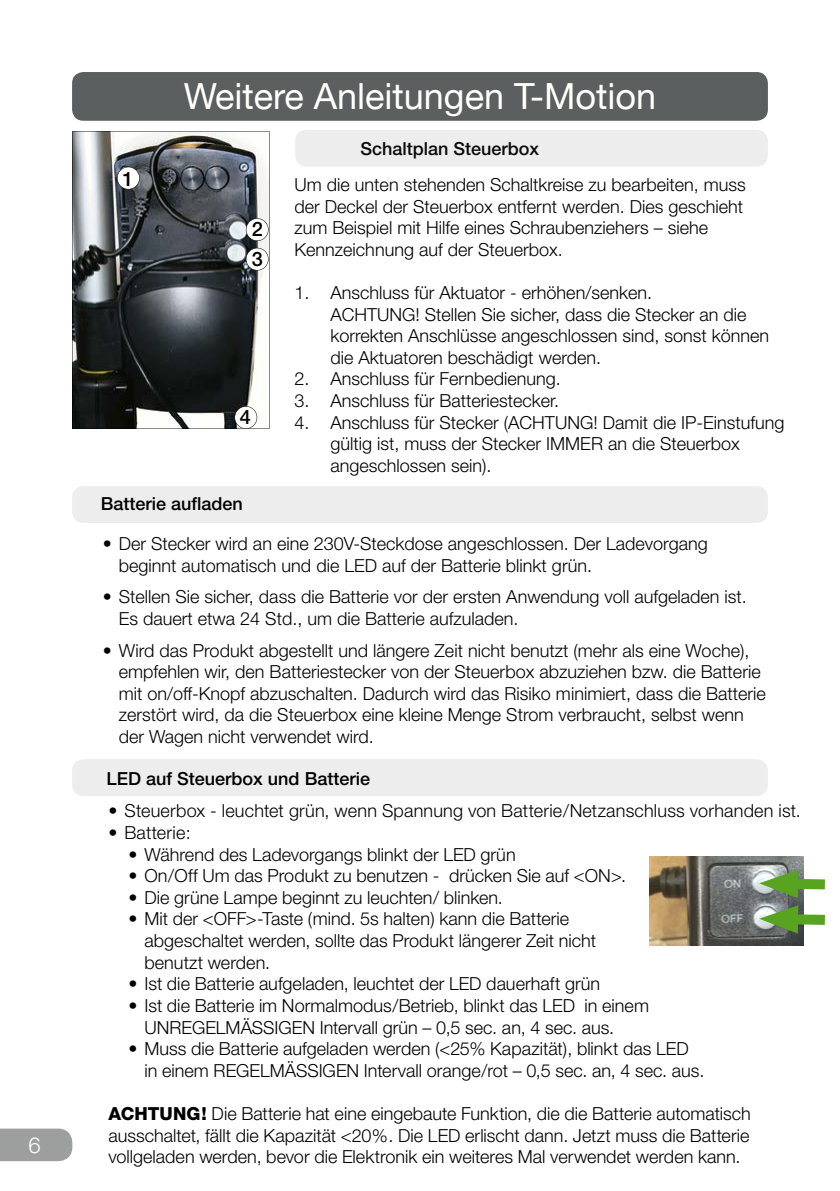
<style>
.page{position:relative;width:840px;height:1191px;background:#fff}
.page>*{position:absolute;margin:0;border:0;box-sizing:border-box;transform-origin:0 0}
.t1{font:36px "Helvetica Neue";color:#fffffc}
.t2{font:300 22px "Helvetica Neue";color:#fffffc}
.t3{font:500 19.8px/29.8px "Helvetica Neue";color:#000}
.t4{font:300 18px/21.6px "Helvetica Neue";color:#000}
.t5{font:500 18px "Helvetica Neue";color:#000}
.s1{font-weight:800}
</style>
<div class="page">
<div style="left:0;top:1128px;width:72px;height:33px;background:#9d9f9f"></div>
<svg style="left:72px;top:131px;width:197px;height:298px;background:#585b5d"></svg>
<svg style="left:117px;top:167px;width:23px;height:22px"></svg>
<svg style="left:246px;top:218px;width:22px;height:23px"></svg>
<svg style="left:246px;top:248px;width:22px;height:22px"></svg>
<svg style="left:234px;top:406px;width:23px;height:23px"></svg>
<div style="left:72px;top:486px;width:695px;height:37px;background:#ededed;border-radius:11px"></div>
<div style="left:72px;top:72px;width:695px;height:49px;background:#5c5f5f;border-radius:11px"></div>
<div style="left:295px;top:130px;width:472px;height:37px;background:#ededed;border-radius:11px"></div>
<div style="left:72px;top:759px;width:695px;height:37px;background:#ededed;border-radius:11px"></div>
<img style="left:649px;top:856px;width:153px;height:89px">
<svg style="left:758px;top:869px;width:67px;height:29px"></svg>
<svg style="left:758px;top:905px;width:67px;height:28px"></svg>
<p class="t2" style="left:28px;top:1131px;width:14px">6</p>
<p class="t3" style="left:123px;top:164px;width:13px">1</p>
<h1 class="t1" style="left:183px;top:70px;width:474px">Weitere Anleitungen T-Motion</h1>
<p class="t3" style="left:252px;top:214px;width:13px">2<br>3</p>
<p class="t3" style="left:240px;top:402px;width:13px">4</p>
<p class="t5" style="left:360px;top:138px;width:180px">Schaltplan Steuerbox</p>
<p class="t4" style="left:294px;top:173px;width:452px">Um die unten stehenden Schaltkreise zu bearbeiten, muss der Deckel der Steuerbox entfernt werden. Dies geschieht zum Beispiel mit Hilfe eines Schraubenziehers – siehe Kennzeichnung auf der Steuerbox.</p>
<p class="t4" style="left:330px;top:281px;width:440px;text-indent:-36px">1. Anschluss für Aktuator - erhöhen/senken.<br>ACHTUNG! Stellen Sie sicher, dass die Stecker an die korrekten Anschlüsse angeschlossen sind, sonst können die Aktuatoren beschädigt werden.</p>
<p class="t4" style="left:294px;top:368px;width:268px">2. Anschluss für Fernbedienung.</p>
<p class="t4" style="left:294px;top:389px;width:266px">3. Anschluss für Batteriestecker.</p>
<p class="t4" style="left:330px;top:411px;width:455px;text-indent:-36px">4. Anschluss für Stecker (ACHTUNG! Damit die IP-Einstufung gültig ist, muss der Stecker IMMER an die Steuerbox angeschlossen sein).</p>
<p class="t5" style="left:101px;top:493px;width:144px">Batterie aufladen</p>
<p class="t4" style="left:119px;top:532px;width:590px;text-indent:-16px">• Der Stecker wird an eine 230V-Steckdose angeschlossen. Der Ladevorgang beginnt automatisch und die LED auf der Batterie blinkt grün.</p>
<p class="t4" style="left:119px;top:586px;width:629px;text-indent:-16px">• Stellen Sie sicher, dass die Batterie vor der ersten Anwendung voll aufgeladen ist.<br>Es dauert etwa 24 Std., um die Batterie aufzuladen.</p>
<p class="t4" style="left:119px;top:639px;width:648px;text-indent:-16px">• Wird das Produkt abgestellt und längere Zeit nicht benutzt (mehr als eine Woche), empfehlen wir, den Batteriestecker von der Steuerbox abzuziehen bzw. die Batterie mit on/off-Knopf abzuschalten. Dadurch wird das Risiko minimiert, dass die Batterie zerstört wird, da die Steuerbox eine kleine Menge Strom verbraucht, selbst wenn der Wagen nicht verwendet wird.</p>
<p class="t5" style="left:106px;top:767px;width:265px">LED auf Steuerbox und Batterie</p>
<p class="t4" style="left:108px;top:800px;width:693px">• Steuerbox - leuchtet grün, wenn Spannung von Batterie/Netzanschluss vorhanden ist.</p>
<p class="t4" style="left:108px;top:821px;width:84px">• Batterie:</p>
<p class="t4" style="left:128px;top:843px;width:388px">• Während des Ladevorgangs blinkt der LED grün</p>
<p class="t4" style="left:128px;top:864px;width:499px">• On/Off Um das Produkt zu benutzen - drücken Sie auf &lt;ON&gt;.</p>
<p class="t4" style="left:128px;top:886px;width:376px">• Die grüne Lampe beginnt zu leuchten/ blinken.</p>
<p class="t4" style="left:144px;top:908px;width:453px;text-indent:-16px">• Mit der &lt;OFF&gt;-Taste (mind. 5s halten) kann die Batterie abgeschaltet werden, sollte das Produkt längerer Zeit nicht benutzt werden.</p>
<p class="t4" style="left:128px;top:972px;width:473px">• Ist die Batterie aufgeladen, leuchtet der LED dauerhaft grün</p>
<p class="t4" style="left:144px;top:994px;width:505px;text-indent:-16px">• Ist die Batterie im Normalmodus/Betrieb, blinkt das LED in einem<br>UNREGELMÄSSIGEN Intervall grün – 0,5 sec. an, 4 sec. aus.</p>
<p class="t4" style="left:144px;top:1037px;width:561px;text-indent:-16px">• Muss die Batterie aufgeladen werden (&lt;25% Kapazität), blinkt das LED in einem REGELMÄSSIGEN Intervall orange/rot – 0,5 sec. an, 4 sec. aus.</p>
<p class="t4" style="left:108px;top:1102px;width:643px;text-align:justify"><span class="s1">ACHTUNG!</span> Die Batterie hat eine eingebaute Funktion, die die Batterie automatisch ausschaltet, fällt die Kapazität &lt;20%. Die LED erlischt dann. Jetzt muss die Batterie vollgeladen werden, bevor die Elektronik ein weiteres Mal verwendet werden kann.</p>
</div>
